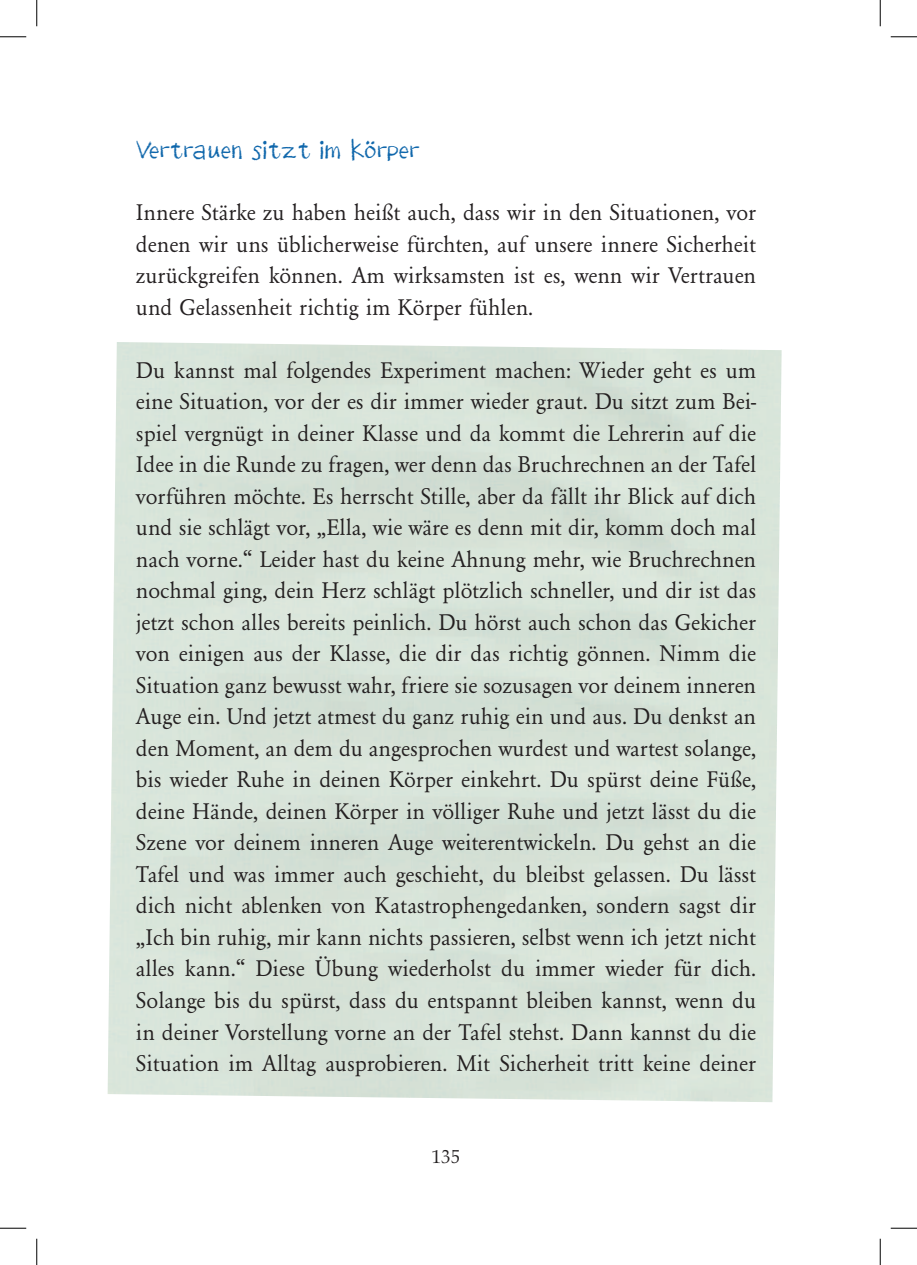
<style>
.page{position:relative;width:917px;height:1265px;background:#fff}
.page>*{position:absolute;margin:0;border:0;box-sizing:border-box;transform-origin:0 0}
.t1{font:24.5px "Drawzing";color:#0e66ab}
.t2{font:23.62px/31.5px "Garamond";color:#231f20;text-align:justify}
.t3{font:19.25px "Aldus";color:#231f20}
</style>
<div class="page">
<div style="left:712px;top:349px;width:69px;height:752px;background:#d8e5d9"></div>
<svg style="left:0;top:36px;width:26px;height:1px"></svg>
<svg style="left:891px;top:36px;width:26px;height:1px"></svg>
<svg style="left:0;top:1227px;width:26px;height:1px"></svg>
<svg style="left:891px;top:1227px;width:26px;height:1px"></svg>
<svg style="left:36px;top:0;width:1px;height:26px"></svg>
<svg style="left:36px;top:1238px;width:1px;height:26px"></svg>
<svg style="left:880px;top:0;width:1px;height:26px"></svg>
<svg style="left:880px;top:1238px;width:1px;height:26px"></svg>
<p class="t1" style="left:136px;top:134px;width:285px">Vertrauen sitzt im Körper</p>
<p class="t2" style="left:136px;top:197px;width:622px">Innere Stärke zu haben heißt auch, dass wir in den Situationen, vor denen wir uns üblicherweise fürchten, auf unsere innere Sicherheit zurückgreifen können. Am wirksamsten ist es, wenn wir Vertrauen und Gelassenheit richtig im Körper fühlen.</p>
<p class="t2" style="left:136px;top:354px;width:622px">Du kannst mal folgendes Experiment machen: Wieder geht es um eine Situation, vor der es dir immer wieder graut. Du sitzt zum Bei&shy;spiel vergnügt in deiner Klasse und da kommt die Lehrerin auf die Idee in die Runde zu fragen, wer denn das Bruchrechnen an der Tafel vorführen möchte. Es herrscht Stille, aber da fällt ihr Blick auf dich und sie schlägt vor, „Ella, wie wäre es denn mit dir, komm doch mal nach vorne.“ Leider hast du keine Ahnung mehr, wie Bruchrechnen nochmal ging, dein Herz schlägt plötzlich schneller, und dir ist das jetzt schon alles bereits peinlich. Du hörst auch schon das Gekicher von einigen aus der Klasse, die dir das richtig gönnen. Nimm die Situation ganz bewusst wahr, friere sie sozusagen vor deinem inneren Auge ein. Und jetzt atmest du ganz ruhig ein und aus. Du denkst an den Moment, an dem du angesprochen wurdest und wartest solange, bis wieder Ruhe in deinen Körper einkehrt. Du spürst deine Füße, deine Hände, deinen Körper in völliger Ruhe und jetzt lässt du die Szene vor deinem inneren Auge weiterentwickeln. Du gehst an die Tafel und was immer auch geschieht, du bleibst gelassen. Du lässt dich nicht ablenken von Katastrophengedanken, sondern sagst dir „Ich bin ruhig, mir kann nichts passieren, selbst wenn ich jetzt nicht alles kann.“ Diese Übung wiederholst du immer wieder für dich.<br>Solange bis du spürst, dass du entspannt bleiben kannst, wenn du in deiner Vorstellung vorne an der Tafel stehst. Dann kannst du die Situation im Alltag ausprobieren. Mit Sicherheit tritt keine deiner</p>
<p class="t3" style="left:432px;top:1145px;width:30px">135</p>
</div>
